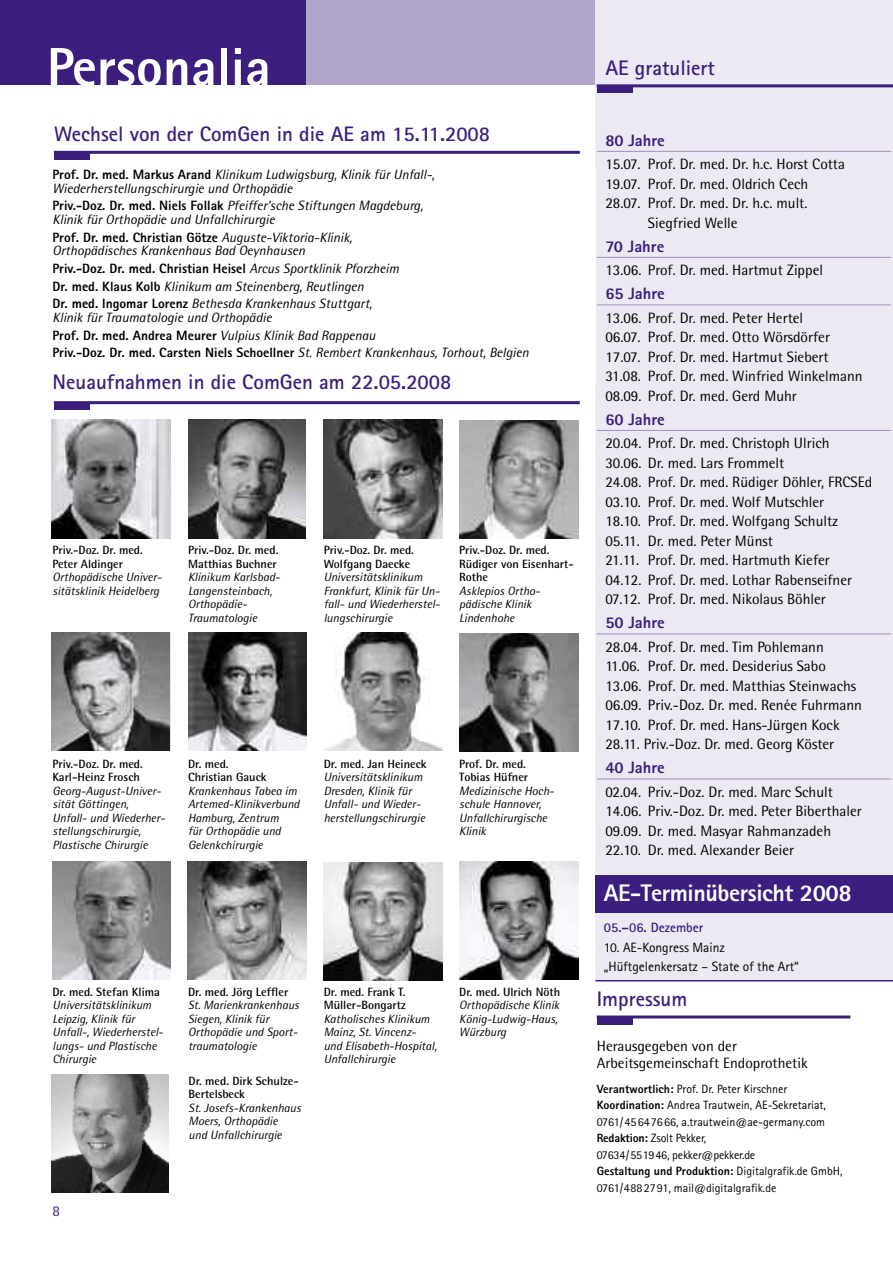
<style>
.page{position:relative;width:893px;height:1263px;background:#fff}
.page>*{position:absolute;margin:0;border:0;box-sizing:border-box;transform-origin:0 0}
.t1{font:800 54px "Rotis Sans Serif";color:#fff}
.t2{font:800 24px "Rotis Sans Serif";letter-spacing:-.015em;color:#fff}
.t3{font:700 21px "Rotis Sans Serif";color:#3c1e7e}
.t4{font:800 16.5px "Rotis Sans Serif";color:#3c1e7e}
.t5{font:15px/19.5px "Rotis Semi Sans";color:#000}
.t6{font:15px "Rotis Sans Serif";color:#3c1e7e}
.t7{font:italic 13.5px/13.5px "Rotis Semi Sans";color:#000}
.t8{font:800 13.5px/17.7px "Rotis Sans Serif";color:#000}
.t9{font:13.5px/20px "Rotis Sans Serif";color:#000}
.t10{font:700 13.5px "Rotis Sans Serif";color:#3c1e7e}
.t11{font:italic 12px/13.5px "Rotis Semi Sans";color:#000}
.t12{font:700 12px/13.5px "Rotis Semi Sans";color:#000}
.t13{font:12px/16.5px "Rotis Sans Serif";color:#000}
.s1{font-family:"Rotis Sans Serif";font-weight:800;font-style:normal}
.s2{font-family:"Rotis Semi Sans";font-weight:400;font-style:italic}
.s3{font-weight:800}
</style>
<div class="page">
<div style="left:0;top:0;width:893px;height:85px;background:#b1a5cb"></div>
<div style="left:0;top:0;width:306px;height:85px;background:#3c1e7e"></div>
<div style="left:595px;top:0;width:298px;height:981px;background:#ece9f2"></div>
<div style="left:595px;top:875px;width:298px;height:37px;background:#3c1e7e"></div>
<hr style="left:595px;top:980px;width:298px;height:1px;background:#3c1e7e">
<hr style="left:54px;top:151px;width:526px;height:3px;background:#3c1e7e">
<div style="left:54px;top:152px;width:36px;height:8px;background:#3c1e7e"></div>
<hr style="left:54px;top:401px;width:526px;height:3px;background:#3c1e7e">
<div style="left:54px;top:403px;width:36px;height:7px;background:#3c1e7e"></div>
<hr style="left:597px;top:1015px;width:253px;height:3px;background:#3c1e7e">
<div style="left:597px;top:1017px;width:36px;height:7px;background:#3c1e7e"></div>
<hr style="left:597px;top:151px;width:294px;height:1px;background:#9e8fbe">
<hr style="left:597px;top:257px;width:294px;height:1px;background:#9e8fbe">
<hr style="left:597px;top:304px;width:294px;height:1px;background:#9e8fbe">
<hr style="left:597px;top:430px;width:294px;height:1px;background:#9e8fbe">
<hr style="left:597px;top:633px;width:294px;height:1px;background:#9e8fbe">
<hr style="left:597px;top:778px;width:294px;height:1px;background:#9e8fbe">
<hr style="left:597px;top:84px;width:296px;height:3px;background:#3c1e7e">
<div style="left:597px;top:86px;width:36px;height:7px;background:#3c1e7e"></div>
<img style="left:51px;top:420px;width:119px;height:118px">
<img style="left:189px;top:420px;width:117px;height:118px">
<img style="left:323px;top:420px;width:119px;height:118px">
<img style="left:459px;top:421px;width:119px;height:118px">
<img style="left:51px;top:633px;width:119px;height:118px">
<img style="left:189px;top:633px;width:117px;height:118px">
<img style="left:323px;top:633px;width:119px;height:118px">
<img style="left:460px;top:634px;width:118px;height:118px">
<img style="left:53px;top:861px;width:117px;height:118px">
<img style="left:187px;top:861px;width:119px;height:118px">
<img style="left:323px;top:862px;width:119px;height:118px">
<img style="left:459px;top:861px;width:119px;height:118px">
<img style="left:51px;top:1075px;width:118px;height:118px">
<h1 class="t1" style="left:47px;top:48px;width:225px">Personalia</h1>
<h3 class="t3" style="left:54px;top:127px;width:438px">Wechsel von der ComGen in die AE am 15.11.2008</h3>
<p class="t7" style="left:53px;top:169px;width:384px"><span class="s1">Prof. Dr. med. Markus Arand</span> Klinikum Ludwigsburg, Klinik für Unfall-,<br>Wiederherstellungschirurgie und Orthopädie</p>
<p class="t7" style="left:53px;top:200px;width:372px"><span class="s1">Priv.-Doz. Dr. med. Niels Follak</span> Pfeiffer'sche Stiftungen Magdeburg,<br>Klinik für Orthopädie und Unfallchirurgie</p>
<p class="t8" style="left:53px;top:230px;width:301px">Prof. Dr. med. Christian Götze <span class="s2">Auguste-Viktoria-Klinik,</span></p>
<p class="t7" style="left:53px;top:245px;width:254px">Orthopädisches Krankenhaus Bad Oeynhausen</p>
<p class="t8" style="left:53px;top:261px;width:348px">Priv.-Doz. Dr. med. Christian Heisel <span class="s2">Arcus Sportklinik Pforzheim</span></p>
<p class="t7" style="left:53px;top:279px;width:321px;line-height:17.7px"><span class="s1">Dr. med. Klaus Kolb</span> Klinikum am Steinenberg, Reutlingen<br><span class="s1">Dr. med. Ingomar Lorenz</span> Bethesda Krankenhaus Stuttgart,</p>
<p class="t7" style="left:53px;top:312px;width:221px">Klinik für Traumatologie und Orthopädie</p>
<p class="t8" style="left:53px;top:328px;width:478px">Prof. Dr. med. Andrea Meurer <span class="s2">Vulpius Klinik Bad Rappenau<br></span>Priv.-Doz. Dr. med. Carsten Niels Schoellner <span class="s2">St. Rembert Krankenhaus, Torhout, Belgien</span></p>
<h3 class="t3" style="left:53px;top:375px;width:400px">Neuaufnahmen in die ComGen am 22.05.2008</h3>
<p class="t12" style="left:53px;top:545px;width:92px">Priv.-Doz. Dr. med.<br>Peter Aldinger</p>
<p class="t11" style="left:53px;top:572px;width:111px">Orthopädische Univer&shy;sitätsklinik Heidelberg</p>
<p class="t12" style="left:188px;top:545px;width:92px">Priv.-Doz. Dr. med.<br>Matthias Buchner</p>
<p class="t11" style="left:188px;top:572px;width:94px">Klinikum Karlsbad-<br>Langensteinbach,<br>Orthopädie-<br>Traumatologie</p>
<p class="t12" style="left:324px;top:545px;width:92px">Priv.-Doz. Dr. med.<br>Wolfgang Daecke</p>
<p class="t11" style="left:324px;top:572px;width:118px">Universitätsklinikum<br>Frankfurt, Klinik für Un&shy;fall- und Wiederherstel&shy;lungschirurgie</p>
<p class="t12" style="left:459px;top:545px;width:116px">Priv.-Doz. Dr. med.<br>Rüdiger von Eisenhart-<br>Rothe</p>
<p class="t11" style="left:459px;top:585px;width:82px">Asklepios Ortho&shy;pädische Klinik<br>Lindenhohe</p>
<p class="t12" style="left:53px;top:758px;width:92px">Priv.-Doz. Dr. med.<br>Karl-Heinz Frosch</p>
<p class="t11" style="left:53px;top:785px;width:114px">Georg-August-Univer&shy;sität Göttingen,<br>Unfall- und Wiederher&shy;stellungschirurgie,<br>Plastische Chirurgie</p>
<p class="t12" style="left:188px;top:758px;width:80px">Dr. med.<br>Christian Gauck</p>
<p class="t11" style="left:188px;top:785px;width:113px">Krankenhaus Tabea im<br>Artemed-Klinikverbund<br>Hamburg, Zentrum<br>für Orthopädie und<br>Gelenkchirurgie</p>
<p class="t12" style="left:324px;top:758px;width:104px">Dr. med. Jan Heineck</p>
<p class="t11" style="left:324px;top:772px;width:103px">Universitätsklinikum<br>Dresden, Klinik für<br>Unfall- und Wieder&shy;herstellungschirurgie</p>
<p class="t12" style="left:459px;top:758px;width:70px">Prof. Dr. med.<br>Tobias Hüfner</p>
<p class="t11" style="left:459px;top:785px;width:96px">Medizinische Hoch&shy;schule Hannover,<br>Unfallchirurgische<br>Klinik</p>
<p class="t12" style="left:53px;top:986px;width:109px">Dr. med. Stefan Klima</p>
<p class="t11" style="left:53px;top:999px;width:112px">Universitätsklinikum<br>Leipzig, Klinik für<br>Unfall-, Wiederherstel&shy;lungs- und Plastische<br>Chirurgie</p>
<p class="t12" style="left:188px;top:986px;width:102px">Dr. med. Jörg Leffler</p>
<p class="t11" style="left:188px;top:999px;width:113px">St. Marienkrankenhaus<br>Siegen, Klinik für<br>Orthopädie und Sport&shy;traumatologie</p>
<p class="t12" style="left:189px;top:1075px;width:112px">Dr. med. Dirk Schulze-<br>Bertelsbeck</p>
<p class="t11" style="left:189px;top:1102px;width:114px">St. Josefs-Krankenhaus<br>Moers, Orthopädie<br>und Unfallchirurgie</p>
<p class="t12" style="left:324px;top:986px;width:84px">Dr. med. Frank T.<br>Müller-Bongartz</p>
<p class="t11" style="left:324px;top:1013px;width:115px">Katholisches Klinikum<br>Mainz, St. Vincenz&shy;und Elisabeth-Hospital,<br>Unfallchirurgie</p>
<p class="t12" style="left:459px;top:986px;width:102px">Dr. med. Ulrich Nöth</p>
<p class="t11" style="left:459px;top:999px;width:101px">Orthopädische Klinik<br>König-Ludwig-Haus,<br>Würzburg</p>
<p class="t6" style="left:53px;top:1206px;width:9px">8</p>
<h3 class="t3" style="left:605px;top:60px;width:111px">AE gratuliert</h3>
<p class="t4" style="left:605px;top:134px;width:61px">80 Jahre</p>
<p class="t5" style="left:605px;top:156px;width:241px">15.07. Prof. Dr. med. Dr. h.c. Horst Cotta</p>
<p class="t5" style="left:605px;top:176px;width:204px">19.07. Prof. Dr. med. Oldrich Cech</p>
<p class="t5" style="left:605px;top:195px;width:204px">28.07. Prof. Dr. med. Dr. h.c. mult.</p>
<p class="t5" style="left:648px;top:215px;width:91px">Siegfried Welle</p>
<p class="t4" style="left:605px;top:240px;width:60px">70 Jahre</p>
<p class="t5" style="left:605px;top:262px;width:219px">13.06. Prof. Dr. med. Hartmut Zippel</p>
<p class="t4" style="left:605px;top:288px;width:61px">65 Jahre</p>
<p class="t5" style="left:605px;top:310px;width:259px">13.06. Prof. Dr. med. Peter Hertel<br>06.07. Prof. Dr. med. Otto Wörsdörfer 17.07. Prof. Dr. med. Hartmut Siebert 31.08. Prof. Dr. med. Winfried Winkelmann 08.09. Prof. Dr. med. Gerd Muhr</p>
<p class="t4" style="left:605px;top:413px;width:61px">60 Jahre</p>
<p class="t5" style="left:605px;top:435px;width:268px">20.04. Prof. Dr. med. Christoph Ulrich<br>30.06. Dr. med. Lars Frommelt<br>24.08. Prof. Dr. med. Rüdiger Döhler, FRCSEd 03.10. Prof. Dr. med. Wolf Mutschler<br>18.10. Prof. Dr. med. Wolfgang Schultz 05.11. Dr. med. Peter Münst<br>21.11. Prof. Dr. med. Hartmuth Kiefer<br>04.12. Prof. Dr. med. Lothar Rabenseifner 07.12. Prof. Dr. med. Nikolaus Böhler</p>
<p class="t4" style="left:605px;top:617px;width:61px">50 Jahre</p>
<p class="t5" style="left:605px;top:639px;width:258px">28.04. Prof. Dr. med. Tim Pohlemann 11.06. Prof. Dr. med. Desiderius Sabo 13.06. Prof. Dr. med. Matthias Steinwachs 06.09. Priv.-Doz. Dr. med. Renée Fuhrmann 17.10. Prof. Dr. med. Hans-Jürgen Kock 28.11. Priv.-Doz. Dr. med. Georg Köster</p>
<p class="t4" style="left:605px;top:762px;width:61px">40 Jahre</p>
<p class="t5" style="left:605px;top:784px;width:258px">02.04. Priv.-Doz. Dr. med. Marc Schult 14.06. Priv.-Doz. Dr. med. Peter Biberthaler 09.09. Dr. med. Masyar Rahmanzadeh 22.10. Dr. med. Alexander Beier</p>
<h2 class="t2" style="left:604px;top:884px;width:250px">AE-Terminübersicht 2008</h2>
<p class="t10" style="left:604px;top:922px;width:101px">05.–06. Dezember</p>
<p class="t9" style="left:604px;top:938px;width:197px">10. AE-Kongress Mainz „Hüftgelenkersatz – State of the Art“</p>
<h3 class="t3" style="left:597px;top:991px;width:92px">Impressum</h3>
<p class="t5" style="left:597px;top:1039px;width:212px;line-height:16.5px">Herausgegeben von der<br>Arbeitsgemeinschaft Endoprothetik</p>
<p class="t13" style="left:597px;top:1081px;width:247px"><span class="s3">Verantwortlich:</span> Prof. Dr. Peter Kirschner <span class="s3">Koordination:</span> Andrea Trautwein, AE-Sekretariat, 0761/45647666, a.trautwein@ae-germany.com <span class="s3">Redaktion:</span> Zsolt Pekker,<br>07634/551946, pekker@pekker.de<br><span class="s3">Gestaltung und Produktion:</span> Digitalgrafik.de GmbH, 0761/4882791, mail@digitalgrafik.de</p>
</div>
